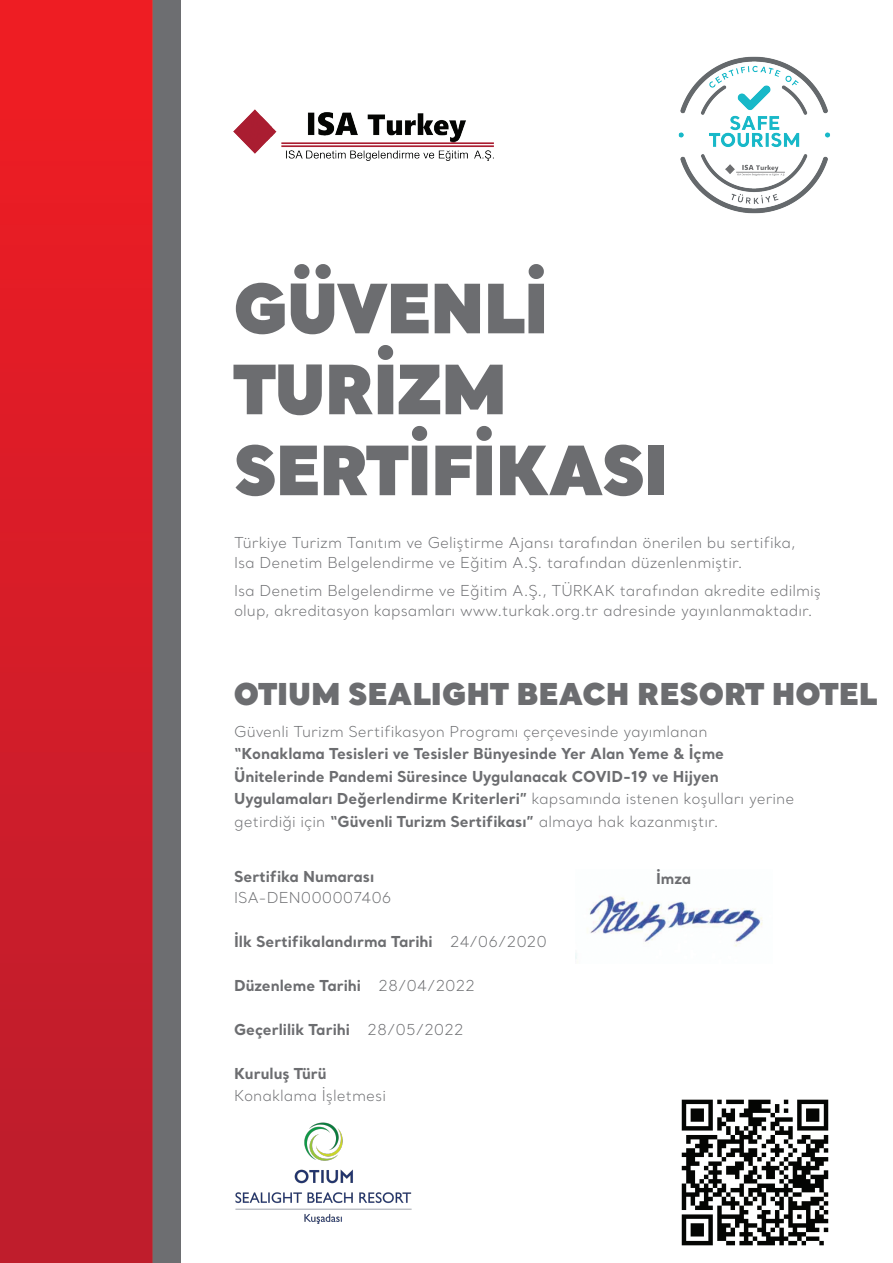
<style>
.page{position:relative;width:893px;height:1263px;background:#fff}
.page>*{position:absolute;margin:0;border:0;box-sizing:border-box;transform-origin:0 0}
.t1{font:900 67.5px/81px "Santral";letter-spacing:-.02em;color:#6c6d70}
.t2{font:900 30px "Santral";color:#6c6d70}
.t3{font:700 15px/22.5px "Santral";color:#6c6d70}
.t4{font:300 15px/19.5px "Santral";color:#6c6d70}
.s1{font-weight:300}
</style>
<div class="page">
<img style="left:678px;top:56px;width:152px;height:158px">
<img style="left:233px;top:110px;width:261px;height:51px">
<img style="left:725px;top:165px;width:59px;height:11px">
<img style="left:575px;top:895px;width:188px;height:64px">
<img style="left:235px;top:1122px;width:177px;height:102px">
<img style="left:681px;top:1099px;width:148px;height:147px">
<img style="left:0;top:0;width:180px;height:1263px">
<h1 class="t1" style="left:233px;top:265px;width:436px">GÜVENLİ<br>TURİZM<br>SERTİFİKASI</h1>
<p class="t4" style="left:234px;top:533px;width:563px">Türkiye Turizm Tanıtım ve Geliştirme Ajansı tarafından önerilen bu sertifika,<br>Isa Denetim Belgelendirme ve Eğitim A.Ş. tarafından düzenlenmiştir.</p>
<p class="t4" style="left:234px;top:581px;width:588px">Isa Denetim Belgelendirme ve Eğitim A.Ş., TÜRKAK tarafından akredite edilmiş olup, akreditasyon kapsamları www.turkak.org.tr adresinde yayınlanmaktadır.</p>
<h2 class="t2" style="left:234px;top:672px;width:645px">OTIUM SEALIGHT BEACH RESORT HOTEL</h2>
<p class="t4" style="left:234px;top:721px;width:475px">Güvenli Turizm Sertifikasyon Programı çerçevesinde yayımlanan</p>
<p class="t3" style="left:234px;top:742px;width:562px">“Konaklama Tesisleri ve Tesisler Bünyesinde Yer Alan Yeme &amp; İçme Ünitelerinde Pandemi Süresince Uygulanacak COVID-19 ve Hijyen Uygulamaları Değerlendirme Kriterleri” <span class="s1">kapsamında istenen koşulları yerine getirdiği için</span> “Güvenli Turizm Sertifikası” <span class="s1">almaya hak kazanmıştır.</span></p>
<p class="t3" style="left:234px;top:864px;width:142px">Sertifika Numarası</p>
<p class="t4" style="left:234px;top:888px;width:159px">ISA-DEN000007406</p>
<p class="t3" style="left:234px;top:930px;width:314px">İlk Sertifikalandırma Tarihi <span class="s1">24/06/2020</span></p>
<p class="t3" style="left:234px;top:974px;width:242px">Düzenleme Tarihi <span class="s1">28/04/2022</span></p>
<p class="t3" style="left:234px;top:1018px;width:231px">Geçerlilik Tarihi <span class="s1">28/05/2022</span></p>
<p class="t3" style="left:234px;top:1061px;width:94px">Kuruluş Türü</p>
<p class="t4" style="left:234px;top:1085px;width:154px">Konaklama İşletmesi</p>
<p class="t3" style="left:656px;top:867px;width:37px">İmza</p>
</div>
